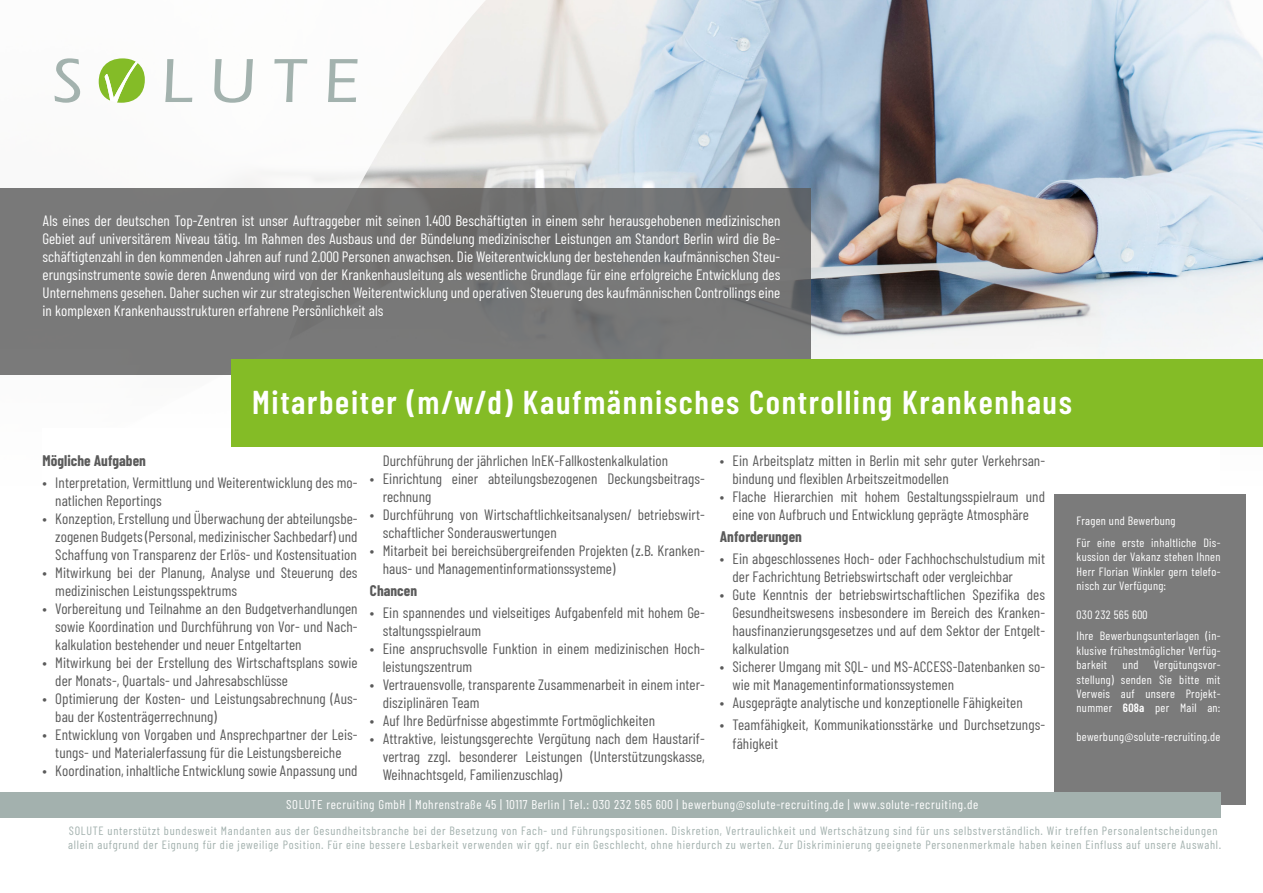
<style>
.page{position:relative;width:1263px;height:893px;background:#fff}
.page>*{position:absolute;margin:0;border:0;box-sizing:border-box;transform-origin:0 0}
.t1{font:600 33px "Barlow Condensed";letter-spacing:.05em;color:#fff}
.t2{font:15px/18px "Barlow Condensed";letter-spacing:.005em;color:#5a5a5a}
.t3{font:15px/18px "Barlow Condensed";letter-spacing:.005em;color:#fff;text-align:justify}
.t4{font:700 15px "Barlow Condensed";letter-spacing:.005em;color:#5a5a5a}
.t5{font:12.75px "Barlow Condensed";letter-spacing:.05em;color:#fff}
.t6{font:12px/14.4px "Barlow Condensed";letter-spacing:.06em;color:#a3b1ae}
.t7{font:12px/14.4px "Barlow Condensed";letter-spacing:.025em;color:#fff}
.s1{font-weight:600}
</style>
<div class="page">
<img style="left:486px;top:0;width:776px;height:235px">
<svg style="left:0;top:0;width:486px;height:189px"></svg>
<img style="left:231px;top:235px;width:1032px;height:583px">
<div style="left:43px;top:428px;width:1177px;height:465px;background:#fff"></div>
<div style="left:0;top:189px;width:810px;height:186px;background:#787878"></div>
<div style="left:1054px;top:494px;width:192px;height:311px;background:#7b7b7b"></div>
<div style="left:232px;top:359px;width:1031px;height:87px;background:#84bc26"></div>
<div style="left:0;top:792px;width:1220px;height:26px;background:#a3b1ae"></div>
<svg style="left:165px;top:59px;width:193px;height:44px"></svg>
<svg style="left:99px;top:58px;width:46px;height:45px"></svg>
<svg style="left:55px;top:58px;width:25px;height:45px"></svg>
<p class="t3" style="left:43px;top:211px;width:739px">Als eines der deutschen Top-Zentren ist unser Auftraggeber mit seinen 1.400 Beschäftigten in einem sehr herausgehobenen medizinischen Gebiet auf universitärem Niveau tätig. Im Rahmen des Ausbaus und der Bündelung medizinischer Leistungen am Standort Berlin wird die Be&shy;schäftigtenzahl in den kommenden Jahren auf rund 2.000 Personen anwachsen. Die Weiterentwicklung der bestehenden kaufmännischen Steu&shy;erungsinstrumente sowie deren Anwendung wird von der Krankenhausleitung als wesentliche Grundlage für eine erfolgreiche Entwicklung des Unternehmens gesehen. Daher suchen wir zur strategischen Weiterentwicklung und operativen Steuerung des kaufmännischen Controllings eine in komplexen Krankenhausstrukturen erfahrene Persönlichkeit als</p>
<h1 class="t1" style="left:252px;top:381px;width:821px">Mitarbeiter (m/w/d) Kaufmännisches Controlling Krankenhaus</h1>
<p class="t4" style="left:43px;top:451px;width:105px">Mögliche Aufgaben</p>
<p class="t2" style="left:55px;top:473px;width:304px;text-indent:-13px">• Interpretation, Vermittlung und Weiterentwicklung des mo&shy;natlichen Reportings</p>
<p class="t2" style="left:55px;top:509px;width:304px;text-align:justify;text-indent:-13px">• Konzeption, Erstellung und Überwachung der abteilungsbe&shy;zogenen Budgets (Personal, medizinischer Sachbedarf) und Schaffung von Transparenz der Erlös- und Kostensituation</p>
<p class="t2" style="left:55px;top:563px;width:304px;text-indent:-13px">• Mitwirkung bei der Planung, Analyse und Steuerung des medizinischen Leistungsspektrums</p>
<p class="t2" style="left:55px;top:599px;width:304px;text-align:justify;text-indent:-13px">• Vorbereitung und Teilnahme an den Budgetverhandlungen sowie Koordination und Durchführung von Vor- und Nach&shy;kalkulation bestehender und neuer Entgeltarten</p>
<p class="t2" style="left:55px;top:653px;width:304px;text-indent:-13px">• Mitwirkung bei der Erstellung des Wirtschaftsplans sowie der Monats-, Quartals- und Jahresabschlüsse</p>
<p class="t2" style="left:55px;top:689px;width:304px;text-indent:-13px">• Optimierung der Kosten- und Leistungsabrechnung (Aus&shy;bau der Kostenträgerrechnung)</p>
<p class="t2" style="left:43px;top:725px;width:317px;text-align:center">• Entwicklung von Vorgaben und Ansprechpartner der Leis&shy;tungs- und Materialerfassung für die Leistungsbereiche</p>
<p class="t2" style="left:43px;top:761px;width:317px">• Koordination, inhaltliche Entwicklung sowie Anpassung und</p>
<p class="t2" style="left:383px;top:451px;width:287px">Durchführung der jährlichen InEK-Fallkostenkalkulation</p>
<p class="t2" style="left:383px;top:469px;width:324px;text-indent:-13px">• Einrichtung einer abteilungsbezogenen Deckungsbeitrags&shy;rechnung</p>
<p class="t2" style="left:383px;top:505px;width:324px;text-indent:-13px">• Durchführung von Wirtschaftlichkeitsanalysen/ betriebswirt&shy;schaftlicher Sonderauswertungen</p>
<p class="t2" style="left:383px;top:541px;width:324px;text-indent:-13px">• Mitarbeit bei bereichsübergreifenden Projekten (z.B. Kranken&shy;haus- und Managementinformationssysteme)</p>
<p class="t4" style="left:370px;top:581px;width:49px">Chancen</p>
<p class="t2" style="left:383px;top:603px;width:324px;text-indent:-13px">• Ein spannendes und vielseitiges Aufgabenfeld mit hohem Ge&shy;staltungsspielraum</p>
<p class="t2" style="left:383px;top:639px;width:324px;text-indent:-13px">• Eine anspruchsvolle Funktion in einem medizinischen Hoch&shy;leistungszentrum</p>
<p class="t2" style="left:383px;top:675px;width:324px;text-indent:-13px">• Vertrauensvolle, transparente Zusammenarbeit in einem inter&shy;disziplinären Team</p>
<p class="t2" style="left:370px;top:711px;width:287px">• Auf Ihre Bedürfnisse abgestimmte Fortmöglichkeiten</p>
<p class="t2" style="left:383px;top:729px;width:324px;text-align:justify;text-indent:-13px">• Attraktive, leistungsgerechte Vergütung nach dem Haustarif&shy;vertrag zzgl. besonderer Leistungen (Unterstützungskasse, Weihnachtsgeld, Familienzuschlag)</p>
<p class="t2" style="left:732px;top:451px;width:314px;text-indent:-13px">• Ein Arbeitsplatz mitten in Berlin mit sehr guter Verkehrsan&shy;bindung und flexiblen Arbeitszeitmodellen</p>
<p class="t2" style="left:720px;top:487px;width:327px;text-align:center">• Flache Hierarchien mit hohem Gestaltungsspielraum und eine von Aufbruch und Entwicklung geprägte Atmosphäre</p>
<p class="t4" style="left:720px;top:527px;width:84px">Anforderungen</p>
<p class="t2" style="left:732px;top:549px;width:314px;text-indent:-13px">• Ein abgeschlossenes Hoch- oder Fachhochschulstudium mit der Fachrichtung Betriebswirtschaft oder vergleichbar</p>
<p class="t2" style="left:732px;top:585px;width:314px;text-align:justify;text-indent:-13px">• Gute Kenntnis der betriebswirtschaftlichen Spezifika des Gesundheitswesens insbesondere im Bereich des Kranken&shy;hausfinanzierungsgesetzes und auf dem Sektor der Entgelt&shy;kalkulation</p>
<p class="t2" style="left:732px;top:657px;width:314px;text-indent:-13px">• Sicherer Umgang mit SQL- und MS-ACCESS-Datenbanken so&shy;wie mit Managementinformationssystemen</p>
<p class="t2" style="left:720px;top:693px;width:304px">• Ausgeprägte analytische und konzeptionelle Fähigkeiten</p>
<p class="t2" style="left:732px;top:716px;width:314px;text-indent:-13px">• Teamfähigkeit, Kommunikationsstärke und Durchsetzungs&shy;fähigkeit</p>
<p class="t5" style="left:286px;top:797px;width:693px">SOLUTE recruiting GmbH | Mohrenstraße 45 | 10117 Berlin | Tel.: 030 232 565 600 | bewerbung@solute-recruiting.de | www.solute-recruiting.de</p>
<p class="t7" style="left:1076px;top:510px;width:145px;line-height:21.6px">Fragen und Bewerbung<br>Für eine erste inhaltliche Dis-</p>
<p class="t7" style="left:1076px;top:549px;width:145px;text-align:justify">kussion der Vakanz stehen Ihnen Herr Florian Winkler gern telefo&shy;nisch zur Verfügung:</p>
<p class="t7" style="left:1076px;top:603px;width:145px;line-height:21.6px">030 232 565 600<br>Ihre Bewerbungsunterlagen (in-</p>
<p class="t7" style="left:1076px;top:643px;width:145px">klusive frühestmöglicher Verfüg&shy;barkeit</p>
<p class="t7" style="left:1076px;top:657px;width:145px;text-align:justify;text-indent:77px">Vergütungsvor&shy;stellung) senden Sie bitte mit Verweis auf unsere Projekt&shy;nummer <span class="s1">608a</span> per Mail an:</p>
<p class="t7" style="left:1076px;top:729px;width:145px">bewerbung@solute-recruiting.de</p>
<p class="t7" style="left:1123px;top:657px;width:17px">und</p>
<p class="t6" style="left:68px;top:823px;width:1154px">SOLUTE unterstützt bundesweit Mandanten aus der Gesundheitsbranche bei der Besetzung von Fach- und Führungspositionen. Diskretion, Vertraulichkeit und Wertschätzung sind für uns selbstverständlich. Wir treffen Personalentscheidungen allein aufgrund der Eignung für die jeweilige Position. Für eine bessere Lesbarkeit verwenden wir ggf. nur ein Geschlecht, ohne hierdurch zu werten. Zur Diskriminierung geeignete Personenmerkmale haben keinen Einfluss auf unsere Auswahl.</p>
</div>
